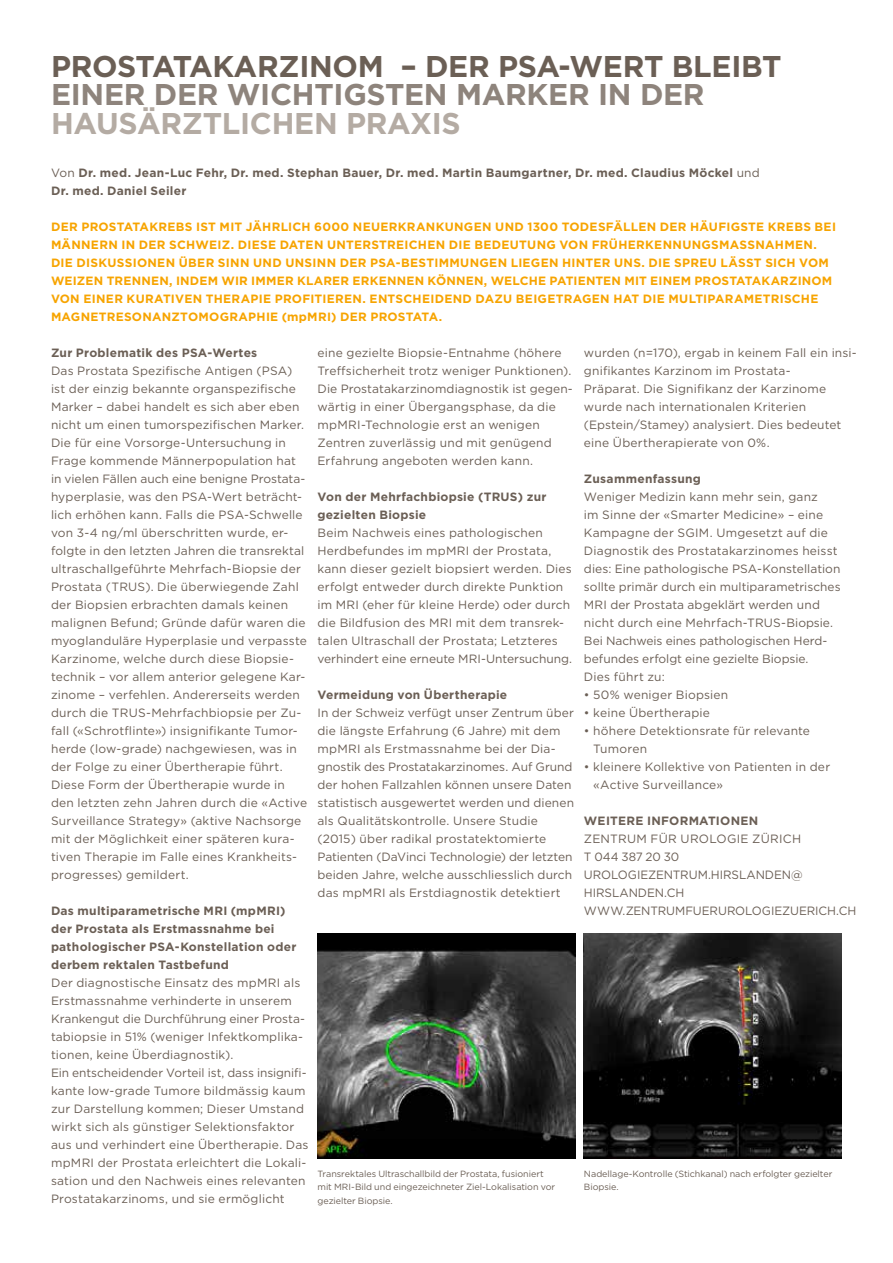
<style>
.page{position:relative;width:893px;height:1263px;background:#fff}
.page>*{position:absolute;margin:0;border:0;box-sizing:border-box;transform-origin:0 0}
.t1{font:700 30px "Gotham";letter-spacing:-.01em;color:#6b5f55}
.t2{font:700 30px "Gotham";letter-spacing:-.01em;color:#8e847c}
.t3{font:700 30px "Gotham";letter-spacing:-.01em;color:#b4aba3}
.t4{font:12px/18px "Gotham";letter-spacing:.015em;color:#6b5f55}
.t5{font:700 12px/18px "Gotham";letter-spacing:.02em;color:#f7a400}
.t6{font:700 12px/18px "Gotham";letter-spacing:.02em;color:#6b5f55}
.t7{font:12px/18px "Gotham";letter-spacing:-.005em;color:#6b5f55}
.t8{font:9px/13.5px "Gotham";letter-spacing:-.005em;color:#6b5f55}
.s1{font-weight:400}
</style>
<div class="page">
<img style="left:584px;top:933px;width:258px;height:225px">
<img style="left:317px;top:933px;width:258px;height:225px">
<h1 class="t1" style="left:51px;top:46px;width:732px">PROSTATAKARZINOM – DER PSA-WERT BLEIBT</h1>
<h1 class="t2" style="left:51px;top:75px;width:655px">EINER DER WICHTIGSTEN MARKER IN DER</h1>
<h1 class="t3" style="left:51px;top:103px;width:411px">HAUSÄRZTLICHEN PRAXIS</h1>
<p class="t6" style="left:51px;top:164px;width:710px"><span class="s1">Von</span> Dr. med. Jean-Luc Fehr, Dr. med. Stephan Bauer, Dr. med. Martin Baumgartner, Dr. med. Claudius Möckel <span class="s1">und<br></span>Dr. med. Daniel Seiler</p>
<p class="t5" style="left:51px;top:218px;width:786px">DER PROSTATAKREBS IST MIT JÄHRLICH 6000 NEUERKRANKUNGEN UND 1300 TODESFÄLLEN DER HÄUFIGSTE KREBS BEI MÄNNERN IN DER SCHWEIZ. DIESE DATEN UNTERSTREICHEN DIE BEDEUTUNG VON FRÜHERKENNUNGSMASSNAHMEN.<br>DIE DISKUSSIONEN ÜBER SINN UND UNSINN DER PSA-BESTIMMUNGEN LIEGEN HINTER UNS. DIE SPREU LÄSST SICH VOM WEIZEN TRENNEN, INDEM WIR IMMER KLARER ERKENNEN KÖNNEN, WELCHE PATIENTEN MIT EINEM PROSTATAKARZINOM VON EINER KURATIVEN THERAPIE PROFITIEREN. ENTSCHEIDEND DAZU BEIGETRAGEN HAT DIE MULTIPARAMETRISCHE MAGNETRESONANZTOMOGRAPHIE (mpMRI) DER PROSTATA.</p>
<p class="t6" style="left:51px;top:344px;width:208px">Zur Problematik des PSA-Wertes</p>
<p class="t4" style="left:51px;top:362px;width:258px">Das Prostata Spezifische Antigen (PSA) ist der einzig bekannte organspezifische Marker – dabei handelt es sich aber eben nicht um einen tumorspezifischen Marker.<br>Die für eine Vorsorge-Untersuchung in Frage kommende Männerpopulation hat in vielen Fällen auch eine benigne Prostata&shy;hyperplasie, was den PSA-Wert beträcht&shy;lich erhöhen kann. Falls die PSA-Schwelle von 3-4 ng/ml überschritten wurde, er&shy;folgte in den letzten Jahren die transrektal ultraschallgeführte Mehrfach-Biopsie der Prostata (TRUS). Die überwiegende Zahl der Biopsien erbrachten damals keinen malignen Befund; Gründe dafür waren die myoglanduläre Hyperplasie und verpasste Karzinome, welche durch diese Biopsie&shy;technik – vor allem anterior gelegene Kar&shy;zinome – verfehlen. Andererseits werden durch die TRUS-Mehrfachbiopsie per Zu&shy;fall («Schrotflinte») insignifikante Tumor&shy;herde (low-grade) nachgewiesen, was in der Folge zu einer Übertherapie führt.<br>Diese Form der Übertherapie wurde in den letzten zehn Jahren durch die «Active Surveillance Strategy» (aktive Nachsorge mit der Möglichkeit einer späteren kura&shy;tiven Therapie im Falle eines Krankheits&shy;progresses) gemildert.</p>
<p class="t6" style="left:51px;top:902px;width:247px">Das multiparametrische MRI (mpMRI) der Prostata als Erstmassnahme bei pathologischer PSA-Konstellation oder derbem rektalen Tastbefund</p>
<p class="t4" style="left:51px;top:974px;width:259px">Der diagnostische Einsatz des mpMRI als Erstmassnahme verhinderte in unserem Krankengut die Durchführung einer Prosta&shy;tabiopsie in 51% (weniger Infektkomplika&shy;tionen, keine Überdiagnostik).<br>Ein entscheidender Vorteil ist, dass insignifi&shy;kante low-grade Tumore bildmässig kaum zur Darstellung kommen; Dieser Umstand wirkt sich als günstiger Selektionsfaktor aus und verhindert eine Übertherapie. Das mpMRI der Prostata erleichtert die Lokali&shy;sation und den Nachweis eines relevanten Prostatakarzinoms, und sie ermöglicht</p>
<p class="t4" style="left:317px;top:344px;width:257px">eine gezielte Biopsie-Entnahme (höhere Treffsicherheit trotz weniger Punktionen).<br>Die Prostatakarzinomdiagnostik ist gegen&shy;wärtig in einer Übergangsphase, da die mpMRI-Technologie erst an wenigen Zentren zuverlässig und mit genügend Erfahrung angeboten werden kann.</p>
<p class="t6" style="left:317px;top:488px;width:231px">Von der Mehrfachbiopsie (TRUS) zur gezielten Biopsie</p>
<p class="t4" style="left:317px;top:524px;width:256px">Beim Nachweis eines pathologischen Herdbefundes im mpMRI der Prostata, kann dieser gezielt biopsiert werden. Dies erfolgt entweder durch direkte Punktion im MRI (eher für kleine Herde) oder durch die Bildfusion des MRI mit dem transrek&shy;talen Ultraschall der Prostata; Letzteres verhindert eine erneute MRI-Untersuchung.</p>
<p class="t6" style="left:317px;top:686px;width:191px">Vermeidung von Übertherapie</p>
<p class="t4" style="left:317px;top:704px;width:258px">In der Schweiz verfügt unser Zentrum über die längste Erfahrung (6 Jahre) mit dem mpMRI als Erstmassnahme bei der Dia&shy;gnostik des Prostatakarzinomes. Auf Grund der hohen Fallzahlen können unsere Daten statistisch ausgewertet werden und dienen als Qualitätskontrolle. Unsere Studie (2015) über radikal prostatektomierte Patienten (DaVinci Technologie) der letzten beiden Jahre, welche ausschliesslich durch das mpMRI als Erstdiagnostik detektiert</p>
<p class="t8" style="left:317px;top:1166px;width:239px">Transrektales Ultraschallbild der Prostata, fusioniert mit MRI-Bild und eingezeichneter Ziel-Lokalisation vor gezielter Biopsie.</p>
<p class="t4" style="left:584px;top:344px;width:274px">wurden (n=170), ergab in keinem Fall ein insi&shy;gnifikantes Karzinom im Prostata-<br>Präparat. Die Signifikanz der Karzinome wurde nach internationalen Kriterien (Epstein/Stamey) analysiert. Dies bedeutet eine Übertherapierate von 0%.</p>
<p class="t6" style="left:584px;top:470px;width:118px">Zusammenfassung</p>
<p class="t4" style="left:584px;top:488px;width:258px">Weniger Medizin kann mehr sein, ganz<br>im Sinne der «Smarter Medicine» – eine Kampagne der SGIM. Umgesetzt auf die Diagnostik des Prostatakarzinomes heisst dies: Eine pathologische PSA-Konstellation sollte primär durch ein multiparametrisches MRI der Prostata abgeklärt werden und nicht durch eine Mehrfach-TRUS-Biopsie.<br>Bei Nachweis eines pathologischen Herd&shy;befundes erfolgt eine gezielte Biopsie.<br>Dies führt zu:</p>
<p class="t4" style="left:584px;top:686px;width:146px">• 50% weniger Biopsien</p>
<p class="t4" style="left:584px;top:704px;width:127px">• keine Übertherapie</p>
<p class="t4" style="left:593px;top:722px;width:218px;text-indent:-9px">• höhere Detektionsrate für relevante<br>Tumoren</p>
<p class="t4" style="left:593px;top:758px;width:238px;text-indent:-9px">• kleinere Kollektive von Patienten in der «Active Surveillance»</p>
<p class="t6" style="left:584px;top:812px;width:176px">WEITERE INFORMATIONEN</p>
<p class="t7" style="left:584px;top:830px;width:274px">ZENTRUM FÜR UROLOGIE ZÜRICH<br>T 044 387 20 30<br>UROLOGIEZENTRUM.HIRSLANDEN@<br>HIRSLANDEN.CH<br>WWW.ZENTRUMFUERUROLOGIEZUERICH.CH</p>
<p class="t8" style="left:584px;top:1166px;width:250px">Nadellage-Kontrolle (Stichkanal) nach erfolgter gezielter<br>Biopsie.</p>
</div>
